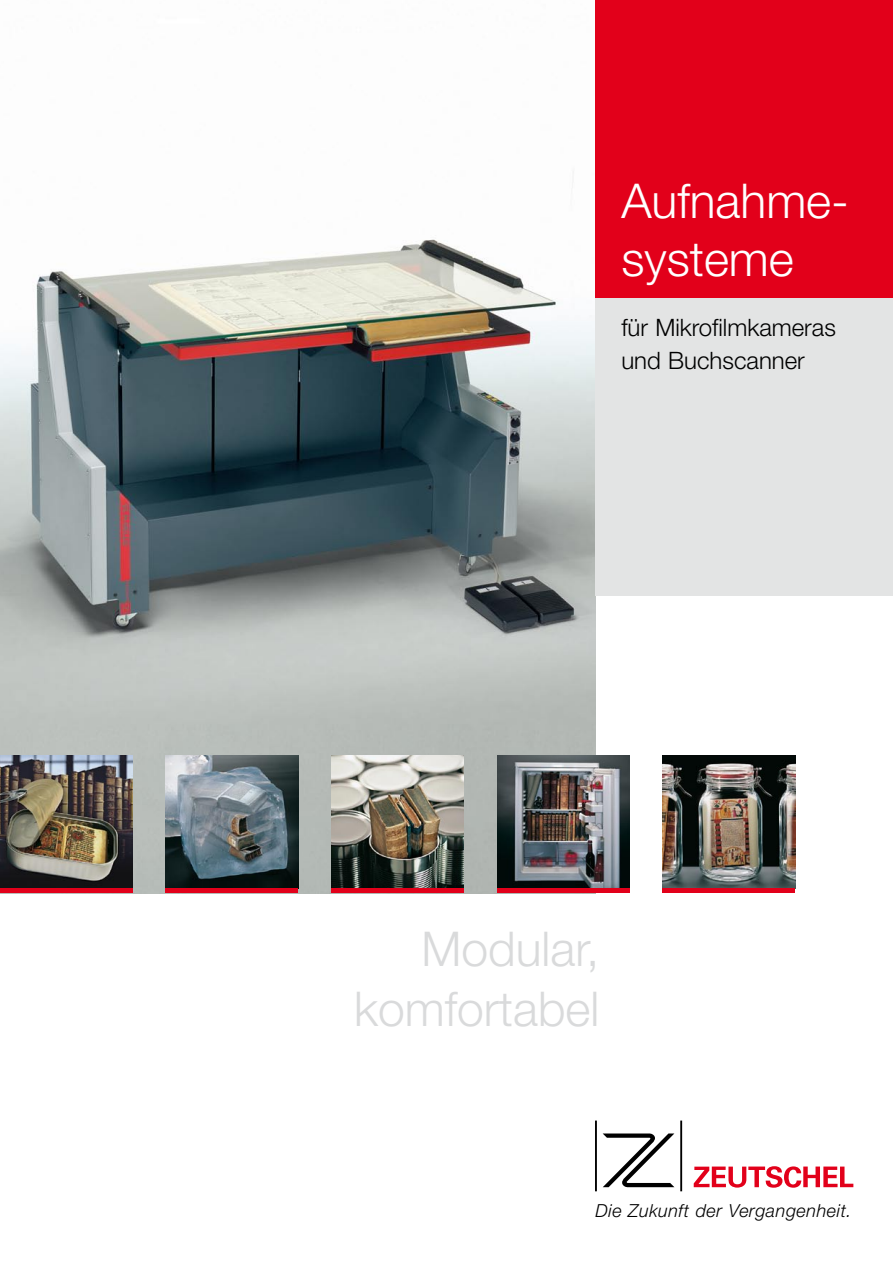
<style>
.page{position:relative;width:893px;height:1263px;background:#fff}
.page>*{position:absolute;margin:0;border:0;box-sizing:border-box;transform-origin:0 0}
.t1{font:300 48px/60px "Helvetica Neue";color:#d9dadb;text-align:right}
.t2{font:300 48px/57.6px "Helvetica Neue";color:#fff}
.t3{font:300 24px/33px "Helvetica Neue";color:#000}
.t4{font:italic 300 18px "Helvetica Neue";letter-spacing:.03em;color:#000}
</style>
<div class="page">
<img style="left:0;top:171px;width:595px;height:722px">
<img style="left:0;top:756px;width:133px;height:132px">
<div style="left:0;top:888px;width:133px;height:5px;background:#e2001a"></div>
<img style="left:166px;top:756px;width:132px;height:132px">
<div style="left:166px;top:888px;width:132px;height:5px;background:#e2001a"></div>
<img style="left:331px;top:756px;width:133px;height:132px">
<div style="left:331px;top:888px;width:133px;height:5px;background:#e2001a"></div>
<img style="left:497px;top:756px;width:132px;height:132px">
<div style="left:497px;top:888px;width:132px;height:5px;background:#e2001a"></div>
<img style="left:663px;top:756px;width:132px;height:132px">
<div style="left:663px;top:888px;width:132px;height:5px;background:#e2001a"></div>
<div style="left:595px;top:0;width:298px;height:298px;background:#e2001a"></div>
<div style="left:595px;top:298px;width:298px;height:297px;background:#e3e4e4"></div>
<svg style="left:694px;top:1166px;width:159px;height:22px"></svg>
<hr style="left:595px;top:1120px;width:2px;height:71px;background:#000">
<hr style="left:680px;top:1120px;width:2px;height:71px;background:#000">
<svg style="left:603px;top:1133px;width:71px;height:54px"></svg>
<h1 class="t2" style="left:621px;top:171px;width:229px">Aufnahme&shy;systeme</h1>
<p class="t3" style="left:621px;top:310px;width:216px">für Mikrofilmkameras und Buchscanner</p>
<h1 class="t1" style="left:354px;top:917px;width:247px">Modular, komfortabel</h1>
<p class="t4" style="left:596px;top:1200px;width:257px">Die Zukunft der Vergangenheit.</p>
</div>
